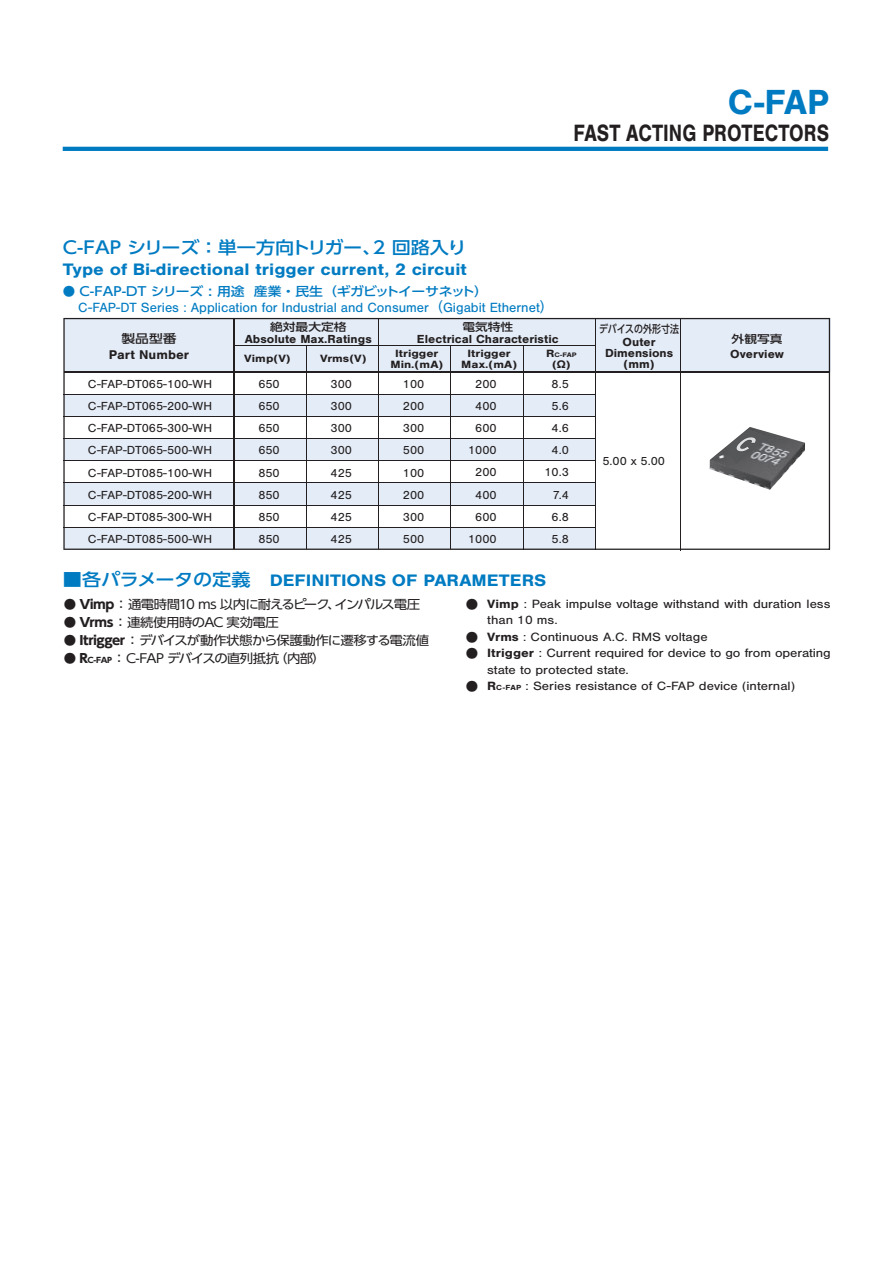
<style>
.page{position:relative;width:893px;height:1263px;background:#fff}
.page>*{position:absolute;margin:0;border:0;box-sizing:border-box;transform-origin:0 0}
.t1{font:700 36.15px "Nimbus San";color:#007bc2}
.t2{font:700 24.45px "Nimbus San";color:#231f20;scale:.8 1}
.t3{font:700 17.25px "Nimbus San";color:#007bc2;scale:1.11 1}
.t4{font:17.25px "UD Shin Go Pro Medium 90 pv RKSJ H";letter-spacing:-.01em;color:#007bc2;scale:1.11 1}
.t5{font:13.8px "Nimbus San";color:#007bc2}
.t6{font:700 13.2px "Nimbus San";color:#231f20;scale:1.05 1}
.t7{font:12.45px/16.5px "Nimbus San";letter-spacing:-.005em;color:#231f20;scale:1.11 1}
.t8{font:12.45px/16.5px "UD Shin Go Pro Regular 90 pv RKSJ H";letter-spacing:-.06em;color:#231f20}
.t9{font:12.45px "UD Shin Go Pro Medium 90 pv RKSJ H";letter-spacing:-.03em;color:#007bc2}
.t10{font:12.45px "UD Shin Go Pro Regular 90 pv RKSJ H";letter-spacing:-.08em;color:#231f20}
.t11{font:12.45px "UD Shin Go Pro Regular 90 pv RKSJ H";letter-spacing:-.035em;color:#231f20}
.t12{font:12.15px/22.2px "Nimbus San";color:#231f20;text-align:justify;scale:1.05 1}
.t13{font:700 12.15px/11.1px "Nimbus San";color:#231f20;text-align:center;scale:1.05 1}
.t14{font:11.85px "UD Shin Go Pro Medium 90 pv RKSJ H";color:#231f20;scale:1.17 1}
.t15{font:700 10.95px/11.1px "Nimbus San";color:#231f20;text-align:center;scale:1.17 1}
.t16{font:10.95px "UD Shin Go Pro Medium 90 pv RKSJ H";color:#231f20;scale:1.17 1}
.t17{font:10.95px "UD Shin Go Pro Medium 90 pv RKSJ H";color:#231f20;scale:.82 1}
.t18{font:700 6.75px "Nimbus San";color:#231f20;scale:1.17 1}
.s1{font-family:"UD Shin Go Pro Regular 90 pv RKSJ H"}
.s2{font-size:10.95px}
.s3{font-family:"UD Shin Go Pro Bold 90 pv RKSJ H";font-weight:400;font-size:9.45px}
.s4{font-family:"UD Shin Go Pro Medium 90 pv RKSJ H";font-weight:400}
.s5{font-family:"UD Shin Go Pro Bold 90 pv RKSJ H"}
.s6{font-family:"UD Shin Go Pro Bold 90 pv RKSJ H";font-size:7.65px}
.s7{font-weight:700}
.s8{font-weight:700;font-size:7.65px}
</style>
<div class="page">
<hr style="left:63px;top:147px;width:765px;height:4px;background:#007bc2">
<svg style="left:63px;top:318px;width:767px;height:232px;fill:#e4ecf7"></svg>
<hr style="left:234px;top:319px;width:1px;height:230px;background:#231f20">
<hr style="left:306px;top:346px;width:1px;height:203px;background:#231f20">
<hr style="left:378px;top:319px;width:1px;height:230px;background:#231f20">
<hr style="left:451px;top:346px;width:1px;height:203px;background:#231f20">
<hr style="left:523px;top:346px;width:1px;height:203px;background:#231f20">
<hr style="left:595px;top:319px;width:1px;height:230px;background:#231f20">
<hr style="left:680px;top:319px;width:1px;height:231px;background:#231f20">
<hr style="left:64px;top:371px;width:766px;height:1px;background:#231f20">
<hr style="left:64px;top:394px;width:532px;height:1px;background:#231f20">
<hr style="left:64px;top:416px;width:532px;height:1px;background:#231f20">
<hr style="left:64px;top:438px;width:532px;height:1px;background:#231f20">
<hr style="left:64px;top:460px;width:532px;height:1px;background:#231f20">
<hr style="left:64px;top:483px;width:532px;height:1px;background:#231f20">
<hr style="left:64px;top:505px;width:532px;height:1px;background:#231f20">
<hr style="left:64px;top:527px;width:532px;height:1px;background:#231f20">
<hr style="left:235px;top:346px;width:360px;height:1px;background:#231f20">
<img style="left:710px;top:427px;width:95px;height:63px">
<h1 class="t1" style="left:728px;top:82px;width:103px">C-FAP</h1>
<h2 class="t2" style="left:574px;top:119px;width:321px">FAST ACTING PROTECTORS</h2>
<h3 class="t4" style="left:63px;top:234px;width:365px">C-FAP シリーズ：単一方向トリガー、2 回路入り</h3>
<h3 class="t3" style="left:63px;top:259px;width:365px">Type of Bi-directional trigger current, 2 circuit</h3>
<p class="t9" style="left:63px;top:281px;width:426px">● C-FAP-DT シリーズ : 用途 産業・民生（ギガビットイーサネット）</p>
<p class="t5" style="left:78px;top:300px;width:477px">C-FAP-DT Series : Application for Industrial and Consumer<span class="s1">（</span>Gigabit Ethernet<span class="s1">）</span></p>
<p class="t14" style="left:121px;top:328px;width:49px">製品型番</p>
<p class="t6" style="left:109px;top:347px;width:78px">Part Number</p>
<p class="t16" style="left:462px;top:318px;width:45px">電気特性</p>
<p class="t13" style="left:417px;top:334px;width:137px">Electrical Characteristic</p>
<p class="t16" style="left:732px;top:329px;width:45px">外観写真</p>
<p class="t13" style="left:730px;top:348px;width:53px">Overview</p>
<p class="t16" style="left:270px;top:318px;width:67px">絶対最大定格</p>
<p class="t13" style="left:245px;top:334px;width:122px">Absolute Max.Ratings</p>
<p class="t17" style="left:599px;top:320px;width:99px">デバイスの外形寸法</p>
<p class="t13" style="left:605px;top:336px;width:66px">Outer<br>Dimensions (mm)</p>
<p class="t15" style="left:244px;top:353px;width:41px">Vimp(V)</p>
<p class="t15" style="left:320px;top:353px;width:41px">Vrms(V)</p>
<p class="t15" style="left:461px;top:348px;width:49px">Itrigger<br>Max.(mA)</p>
<p class="t18" style="left:546px;top:351px;width:27px"><span class="s2">R</span>C-FAP</p>
<p class="t15" style="left:390px;top:348px;width:47px">Itrigger<br>Min.(mA)</p>
<p class="t15" style="left:552px;top:359px;width:17px">(<span class="s3">Ω</span>)</p>
<p class="t12" style="left:88px;top:373px;width:120px">C-FAP-DT065-100-WH C-FAP-DT065-200-WH C-FAP-DT065-300-WH C-FAP-DT065-500-WH C-FAP-DT085-100-WH C-FAP-DT085-200-WH C-FAP-DT085-300-WH C-FAP-DT085-500-WH</p>
<p class="t12" style="left:258px;top:373px;width:22px">650<br>650<br>650<br>650<br>850<br>850<br>850<br>850</p>
<p class="t12" style="left:331px;top:373px;width:22px">300<br>300<br>300<br>300<br>425<br>425<br>425<br>425</p>
<p class="t12" style="left:403px;top:373px;width:22px">100<br>200<br>300<br>500<br>100<br>200<br>300<br>500</p>
<p class="t12" style="left:468px;top:373px;width:29px;text-align:center">200<br>400<br>600<br>1000<br>200<br>400<br>600<br>1000</p>
<p class="t12" style="left:544px;top:373px;width:25px;text-align:right">8.5<br>5.6<br>4.6<br>4.0<br>10.3<br>7.4<br>6.8<br>5.8</p>
<h3 class="t3" style="left:63px;top:571px;width:437px"><span class="s4">■各パラメータの定義　</span>DEFINITIONS OF PARAMETERS</h3>
<p class="t12" style="left:602px;top:450px;width:61px">5.00 x 5.00</p>
<p class="t10" style="left:64px;top:594px;width:358px">● <span class="s5">Vimp</span>：通電時間10 ms 以内に耐えるピーク、インパルス電圧</p>
<p class="t11" style="left:64px;top:612px;width:217px">● <span class="s5">Vrms</span>：連続使用時のAC 実効電圧</p>
<p class="t8" style="left:64px;top:631px;width:367px">● <span class="s5">Itrigger</span>：デバイスが動作状態から保護動作に遷移する電流値</p>
<p class="t8" style="left:64px;top:649px;width:263px">● <span class="s5">R</span><span class="s6">C-FAP</span>：C-FAP デバイスの直列抵抗（内部）</p>
<p class="t8" style="left:466px;top:595px;width:14px">●</p>
<p class="t8" style="left:466px;top:628px;width:14px">● ●</p>
<p class="t8" style="left:466px;top:678px;width:14px">●</p>
<p class="t7" style="left:487px;top:596px;width:311px"><span class="s7">Vimp</span> : Peak impulse voltage withstand with duration less than 10 ms.<br><span class="s7">Vrms</span> : Continuous A.C. RMS voltage<br><span class="s7">Itrigger</span> : Current required for device to go from operating state to protected state.<br><span class="s7">R</span><span class="s8">C-FAP</span> : Series resistance of C-FAP device (internal)</p>
</div>
